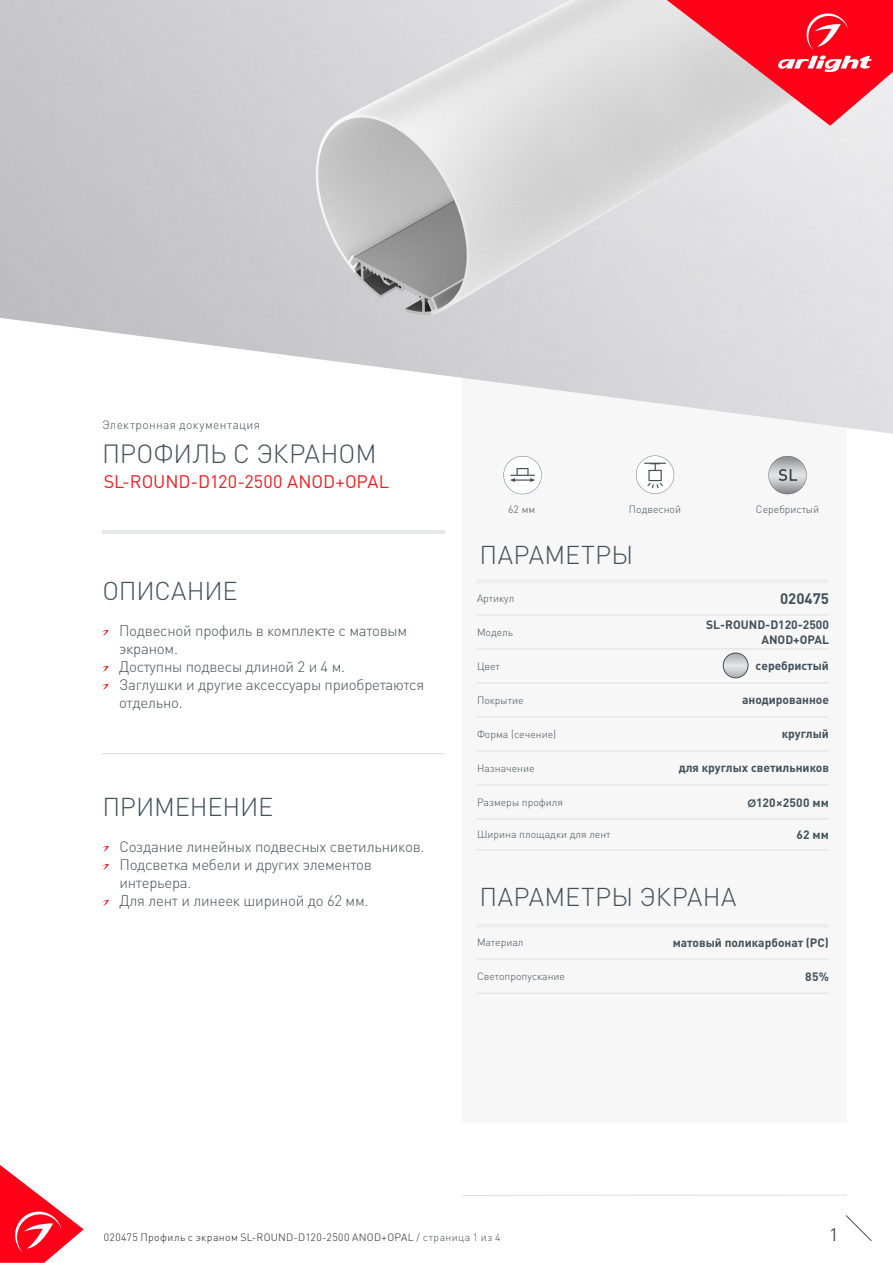
<style>
.page{position:relative;width:893px;height:1263px;background:#fff}
.page>*{position:absolute;margin:0;border:0;box-sizing:border-box;transform-origin:0 0}
.t1{font:300 25.95px "DIN Pro";letter-spacing:-.005em;color:#425159}
.t2{font:300 25.5px "DIN Pro";letter-spacing:-.005em;color:#425159}
.t3{font:300 25.5px "DIN Pro";letter-spacing:.02em;color:#425159}
.t4{font:300 25.5px "DIN Pro";letter-spacing:.015em;color:#425159}
.t5{font:18px "DIN Pro";letter-spacing:-.005em;color:#ee1d23}
.t6{font:18px "DIN Pro";color:#425159}
.t7{font:300 15px/18px "DIN Pro";letter-spacing:-.015em;color:#425159}
.t8{font:700 15px "DIN Pro";color:#425159}
.t9{font:700 12px/14.4px "DIN Pro";color:#425159;text-align:right}
.t10{font:300 12px "DIN Pro";letter-spacing:.03em;color:#425159}
.t11{font:700 12px "DIN Pro";letter-spacing:.02em;color:#425159}
.t12{font:300 10.5px "DIN Pro";color:#425159}
.t13{font:300 10.5px "DIN Pro";letter-spacing:.035em;color:#231f20}
.s1{font-family:"Century Gothic";font-size:10.5px}
.s2{color:#425159}
</style>
<div class="page">
<svg style="left:0;top:1165px;width:84px;height:98px"></svg>
<svg style="left:845px;top:1215px;width:27px;height:26px"></svg>
<div style="left:462px;top:177px;width:385px;height:946px;background:#f7f7f8"></div>
<svg style="left:768px;top:456px;width:39px;height:38px"></svg>
<hr style="left:102px;top:530px;width:342px;height:3px;background:#e6e7e9">
<hr style="left:477px;top:579px;width:148px;height:4px;background:#eeeeef">
<hr style="left:625px;top:579px;width:204px;height:4px;background:#eeeeef">
<hr style="left:477px;top:614px;width:148px;height:1px;background:#e6e7e9">
<hr style="left:625px;top:614px;width:204px;height:1px;background:#e6e7e9">
<hr style="left:477px;top:648px;width:148px;height:2px;background:#e6e7e9">
<hr style="left:625px;top:648px;width:204px;height:2px;background:#e6e7e9">
<hr style="left:477px;top:682px;width:148px;height:2px;background:#e6e7e9">
<hr style="left:625px;top:682px;width:204px;height:2px;background:#e6e7e9">
<hr style="left:477px;top:716px;width:148px;height:2px;background:#e6e7e9">
<hr style="left:625px;top:716px;width:204px;height:2px;background:#e6e7e9">
<hr style="left:477px;top:750px;width:148px;height:2px;background:#e6e7e9">
<hr style="left:625px;top:750px;width:204px;height:2px;background:#e6e7e9">
<hr style="left:477px;top:784px;width:148px;height:2px;background:#e6e7e9">
<hr style="left:625px;top:784px;width:204px;height:2px;background:#e6e7e9">
<hr style="left:477px;top:818px;width:148px;height:2px;background:#e6e7e9">
<hr style="left:625px;top:818px;width:204px;height:2px;background:#e6e7e9">
<hr style="left:477px;top:849px;width:148px;height:2px;background:#e6e7e9">
<hr style="left:625px;top:849px;width:204px;height:2px;background:#e6e7e9">
<hr style="left:462px;top:1195px;width:385px;height:1px;background:#dcdddf">
<svg style="left:102px;top:846px;width:7px;height:6px"></svg>
<svg style="left:102px;top:864px;width:7px;height:6px"></svg>
<svg style="left:102px;top:900px;width:7px;height:6px"></svg>
<hr style="left:102px;top:753px;width:343px;height:1px;background:#dcdddf">
<svg style="left:723px;top:653px;width:25px;height:25px"></svg>
<div style="left:723px;top:653px;width:25px;height:25px;border:1px solid #425159;border-radius:50%"></div>
<svg style="left:503px;top:456px;width:39px;height:38px"></svg>
<svg style="left:636px;top:456px;width:38px;height:38px"></svg>
<img style="left:0;top:0;width:893px;height:434px">
<svg style="left:667px;top:0;width:226px;height:126px;background:#ef6472"></svg>
<hr style="left:477px;top:924px;width:148px;height:3px;background:#eeeeef">
<hr style="left:625px;top:924px;width:204px;height:3px;background:#eeeeef">
<hr style="left:477px;top:958px;width:148px;height:2px;background:#e6e7e9">
<hr style="left:625px;top:958px;width:204px;height:2px;background:#e6e7e9">
<hr style="left:477px;top:992px;width:148px;height:2px;background:#e6e7e9">
<hr style="left:625px;top:992px;width:204px;height:2px;background:#e6e7e9">
<svg style="left:102px;top:630px;width:7px;height:6px"></svg>
<svg style="left:102px;top:666px;width:7px;height:6px"></svg>
<svg style="left:102px;top:684px;width:7px;height:6px"></svg>
<p class="t10" style="left:102px;top:417px;width:160px">Электронная документация</p>
<p class="t1" style="left:102px;top:436px;width:276px">ПРОФИЛЬ С ЭКРАНОМ</p>
<p class="t5" style="left:104px;top:470px;width:287px">SL-ROUND-D120-2500 ANOD+OPAL</p>
<p class="t2" style="left:102px;top:573px;width:137px">ОПИСАНИЕ</p>
<p class="t7" style="left:119px;top:620px;width:290px">Подвесной профиль в комплекте с матовым экраном.</p>
<p class="t7" style="left:119px;top:656px;width:228px">Доступны подвесы длиной 2 и 4 м.</p>
<p class="t7" style="left:119px;top:674px;width:307px">Заглушки и другие аксессуары приобретаются отдельно.</p>
<p class="t2" style="left:102px;top:789px;width:172px">ПРИМЕНЕНИЕ</p>
<p class="t7" style="left:119px;top:836px;width:306px">Создание линейных подвесных светильников.</p>
<p class="t7" style="left:119px;top:854px;width:254px">Подсветка мебели и других элементов интерьера.</p>
<p class="t7" style="left:119px;top:890px;width:251px">Для лент и линеек шириной до 62 мм.</p>
<p class="t12" style="left:508px;top:502px;width:29px">62 мм</p>
<p class="t12" style="left:629px;top:502px;width:54px">Подвесной</p>
<p class="t12" style="left:756px;top:502px;width:65px">Серебристый</p>
<p class="t4" style="left:479px;top:537px;width:155px">ПАРАМЕТРЫ</p>
<p class="t12" style="left:477px;top:591px;width:39px">Артикул</p>
<p class="t8" style="left:780px;top:588px;width:50px">020475</p>
<p class="t12" style="left:477px;top:625px;width:38px">Модель</p>
<p class="t9" style="left:706px;top:617px;width:124px">SL-ROUND-D120-2500<br>ANOD+OPAL</p>
<p class="t12" style="left:477px;top:659px;width:24px">Цвет</p>
<p class="t9" style="left:756px;top:658px;width:75px">серебристый</p>
<p class="t12" style="left:477px;top:693px;width:48px">Покрытие</p>
<p class="t9" style="left:742px;top:692px;width:88px">анодированное</p>
<p class="t12" style="left:477px;top:727px;width:81px">Форма (сечение)</p>
<p class="t9" style="left:782px;top:726px;width:49px">круглый</p>
<p class="t12" style="left:477px;top:761px;width:59px">Назначение</p>
<p class="t9" style="left:679px;top:760px;width:152px">для круглых светильников</p>
<p class="t12" style="left:477px;top:795px;width:87px">Размеры профиля</p>
<p class="t11" style="left:747px;top:794px;width:83px"><span class="s1">Ø</span>120×2500 мм</p>
<p class="t12" style="left:477px;top:827px;width:135px">Ширина площадки для лент</p>
<p class="t9" style="left:796px;top:827px;width:34px">62 мм</p>
<p class="t3" style="left:479px;top:879px;width:258px">ПАРАМЕТРЫ ЭКРАНА</p>
<p class="t12" style="left:477px;top:935px;width:48px">Материал</p>
<p class="t9" style="left:673px;top:935px;width:158px">матовый поликарбонат (PC)</p>
<p class="t12" style="left:477px;top:969px;width:90px">Светопропускание</p>
<p class="t9" style="left:805px;top:969px;width:25px">85%</p>
<p class="t13" style="left:104px;top:1230px;width:398px">020475 Профиль с экраном SL-ROUND-D120-2500 ANOD+OPAL <span class="s2">/ страница 1 из 4</span></p>
<p class="t6" style="left:829px;top:1222px;width:11px">1</p>
</div>
